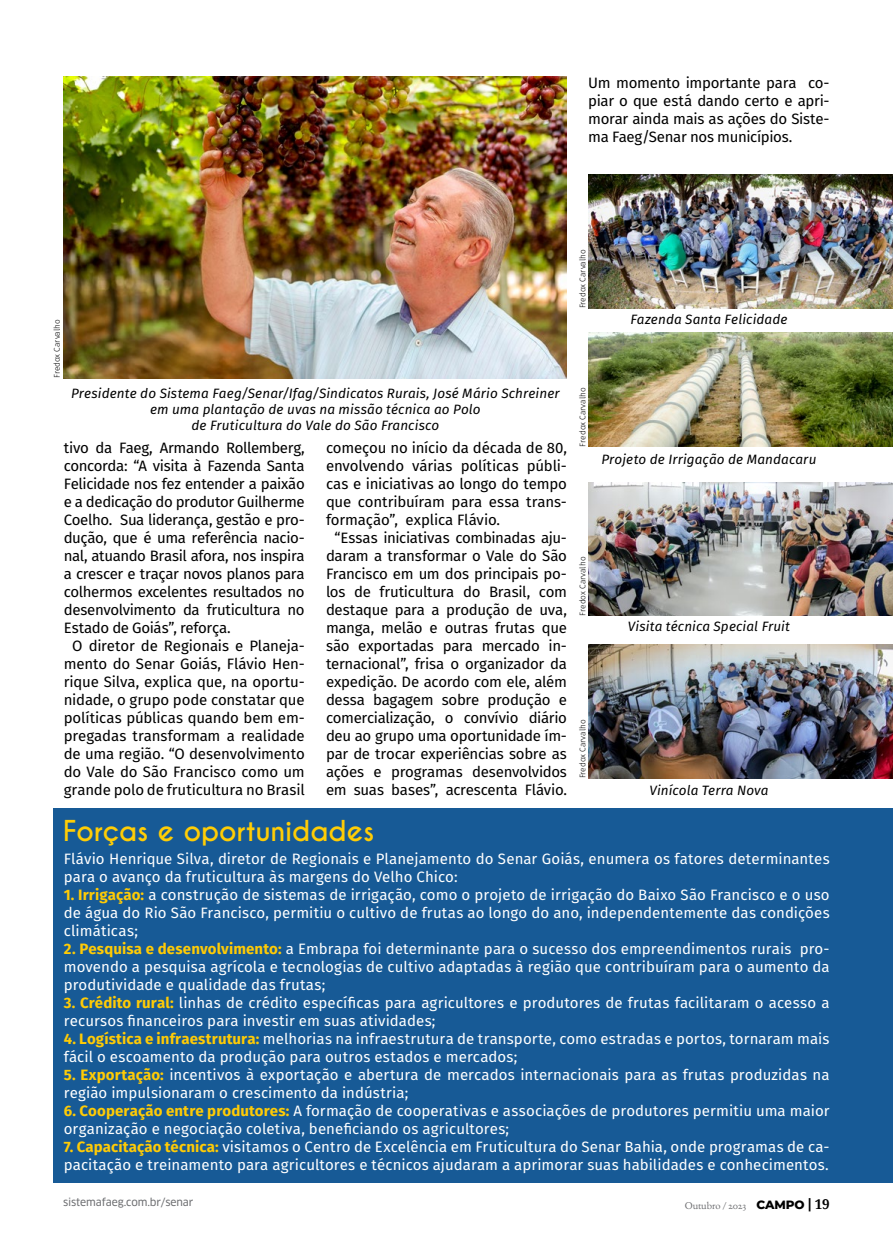
<style>
.page{position:relative;width:893px;height:1234px;background:#fff}
.page>*{position:absolute;margin:0;border:0;box-sizing:border-box;transform-origin:0 0}
.t1{font:700 27px "Caviar Dreams";letter-spacing:-.01em;color:#ffcd05}
.t2{font:15px/18px "Fira Sans";letter-spacing:.005em;color:#fff}
.t3{font:15px/18px "Fira Sans";letter-spacing:-.02em;color:#000;text-align:justify}
.t4{font:italic 13.5px/16.2px "Fira Sans";letter-spacing:.005em;color:#000;text-align:center}
.t5{font:10.5px "Clan OSF News";letter-spacing:-.01em;color:#6d6e71}
.t6{font:10.5px "EB Garamond 12";letter-spacing:-.01em;color:#6d6e71}
.t7{font:300 8.25px "Fira Sans";color:#000}
.s1{font-weight:700;color:#ffcb05}
.s2{font-family:"Montserrat";font-weight:800;font-size:12px;color:#000}
.s3{font-family:"Clan OSF";font-weight:700;font-size:13.5px;color:#000}
.s4{font-family:"Droid Serif";font-weight:700;font-size:13.5px;color:#000}
</style>
<div class="page">
<div style="left:53px;top:808px;width:840px;height:374px;background:#175a96"></div>
<img style="left:64px;top:77px;width:503px;height:301px">
<img style="left:588px;top:175px;width:305px;height:133px">
<img style="left:588px;top:333px;width:305px;height:113px">
<img style="left:588px;top:482px;width:305px;height:133px">
<img style="left:588px;top:644px;width:305px;height:134px">
<p class="t3" style="left:588px;top:74px;width:243px">Um momento importante para co&shy;piar o que está dando certo e apri&shy;morar ainda mais as ações do Siste&shy;ma Faeg/Senar nos municípios.</p>
<p class="t7" style="left:51px;top:378px;width:60px;rotate:-90deg">Fredox Carvalho</p>
<p class="t4" style="left:71px;top:384px;width:490px">Presidente do Sistema Faeg/Senar/Ifag/Sindicatos Rurais, José Mário Schreiner em uma plantação de uvas na missão técnica ao Polo<br>de Fruticultura do Vale do São Francisco</p>
<p class="t3" style="left:64px;top:438px;width:242px">tivo da Faeg, Armando Rollemberg,</p>
<p class="t3" style="left:64px;top:456px;width:242px">concorda: “A visita à Fazenda Santa</p>
<p class="t3" style="left:64px;top:474px;width:242px">Felicidade nos fez entender a paixão</p>
<p class="t3" style="left:64px;top:492px;width:242px">e a dedicação do produtor Guilherme</p>
<p class="t3" style="left:64px;top:510px;width:242px">Coelho. Sua liderança, gestão e pro-</p>
<p class="t3" style="left:64px;top:528px;width:242px">dução, que é uma referência nacio-</p>
<p class="t3" style="left:64px;top:546px;width:242px">nal, atuando Brasil afora, nos inspira</p>
<p class="t3" style="left:64px;top:564px;width:242px">a crescer e traçar novos planos para</p>
<p class="t3" style="left:64px;top:582px;width:242px">colhermos excelentes resultados no</p>
<p class="t3" style="left:64px;top:600px;width:242px">desenvolvimento da fruticultura no</p>
<p class="t3" style="left:64px;top:618px;width:168px">Estado de Goiás”, reforça.</p>
<p class="t3" style="left:72px;top:636px;width:234px">O diretor de Regionais e Planeja-</p>
<p class="t3" style="left:64px;top:654px;width:242px">mento do Senar Goiás, Flávio Hen-</p>
<p class="t3" style="left:64px;top:672px;width:242px">rique Silva, explica que, na oportu-</p>
<p class="t3" style="left:64px;top:690px;width:242px">nidade, o grupo pode constatar que</p>
<p class="t3" style="left:64px;top:708px;width:242px">políticas públicas quando bem em-</p>
<p class="t3" style="left:64px;top:726px;width:242px">pregadas transformam a realidade</p>
<p class="t3" style="left:64px;top:744px;width:242px">de uma região. “O desenvolvimento</p>
<p class="t3" style="left:64px;top:762px;width:242px">do Vale do São Francisco como um</p>
<p class="t3" style="left:64px;top:780px;width:242px">grande polo de fruticultura no Brasil</p>
<p class="t3" style="left:326px;top:438px;width:242px">começou no início da década de 80,</p>
<p class="t3" style="left:326px;top:456px;width:242px">envolvendo várias políticas públi-</p>
<p class="t3" style="left:326px;top:474px;width:242px">cas e iniciativas ao longo do tempo</p>
<p class="t3" style="left:326px;top:492px;width:242px">que contribuíram para essa trans-</p>
<p class="t3" style="left:326px;top:510px;width:176px">formação”, explica Flávio.</p>
<p class="t3" style="left:334px;top:528px;width:234px">“Essas iniciativas combinadas aju-</p>
<p class="t3" style="left:326px;top:546px;width:242px">daram a transformar o Vale do São</p>
<p class="t3" style="left:326px;top:564px;width:242px">Francisco em um dos principais po-</p>
<p class="t3" style="left:326px;top:582px;width:242px">los de fruticultura do Brasil, com</p>
<p class="t3" style="left:326px;top:600px;width:242px">destaque para a produção de uva,</p>
<p class="t3" style="left:326px;top:618px;width:242px">manga, melão e outras frutas que</p>
<p class="t3" style="left:326px;top:636px;width:242px">são exportadas para mercado in-</p>
<p class="t3" style="left:326px;top:654px;width:242px">ternacional”, frisa o organizador da</p>
<p class="t3" style="left:326px;top:672px;width:242px">expedição. De acordo com ele, além</p>
<p class="t3" style="left:326px;top:690px;width:242px">dessa bagagem sobre produção e</p>
<p class="t3" style="left:326px;top:708px;width:242px">comercialização, o convívio diário</p>
<p class="t3" style="left:326px;top:726px;width:242px">deu ao grupo uma oportunidade ím-</p>
<p class="t3" style="left:326px;top:744px;width:242px">par de trocar experiências sobre as</p>
<p class="t3" style="left:326px;top:762px;width:242px">ações e programas desenvolvidos</p>
<p class="t3" style="left:326px;top:780px;width:242px">em suas bases”, acrescenta Flávio.</p>
<h1 class="t1" style="left:63px;top:814px;width:313px">Forças e oportunidades</h1>
<p class="t7" style="left:577px;top:308px;width:60px;rotate:-90deg">Fredox Carvalho</p>
<p class="t7" style="left:577px;top:446px;width:60px;rotate:-90deg">Fredox Carvalho</p>
<p class="t7" style="left:577px;top:615px;width:60px;rotate:-90deg">Fredox Carvalho</p>
<p class="t7" style="left:577px;top:778px;width:60px;rotate:-90deg">Fredox Carvalho</p>
<p class="t4" style="left:630px;top:310px;width:159px">Fazenda Santa Felicidade</p>
<p class="t4" style="left:601px;top:450px;width:217px">Projeto de Irrigação de Mandacaru</p>
<p class="t4" style="left:628px;top:618px;width:164px">Visita técnica Special Fruit</p>
<p class="t4" style="left:649px;top:782px;width:121px">Vinícola Terra Nova</p>
<p class="t2" style="left:64px;top:849px;width:767px">Flávio Henrique Silva, diretor de Regionais e Planejamento do Senar Goiás, enumera os fatores determinantes para o avanço da fruticultura às margens do Velho Chico:</p>
<p class="t2" style="left:64px;top:885px;width:767px;text-align:justify"><span class="s1">1. Irrigação:</span> a construção de sistemas de irrigação, como o projeto de irrigação do Baixo São Francisco e o uso de água do Rio São Francisco, permitiu o cultivo de frutas ao longo do ano, independentemente das condições climáticas;</p>
<p class="t2" style="left:64px;top:939px;width:767px;text-align:justify"><span class="s1">2. Pesquisa e desenvolvimento:</span> a Embrapa foi determinante para o sucesso dos empreendimentos rurais pro&shy;movendo a pesquisa agrícola e tecnologias de cultivo adaptadas à região que contribuíram para o aumento da produtividade e qualidade das frutas;</p>
<p class="t2" style="left:64px;top:993px;width:767px"><span class="s1">3. Crédito rural:</span> linhas de crédito específicas para agricultores e produtores de frutas facilitaram o acesso a recursos financeiros para investir em suas atividades;</p>
<p class="t2" style="left:64px;top:1029px;width:767px"><span class="s1">4. Logística e infraestrutura:</span> melhorias na infraestrutura de transporte, como estradas e portos, tornaram mais fácil o escoamento da produção para outros estados e mercados;</p>
<p class="t2" style="left:64px;top:1065px;width:767px"><span class="s1">5. Exportação:</span> incentivos à exportação e abertura de mercados internacionais para as frutas produzidas na região impulsionaram o crescimento da indústria;</p>
<p class="t2" style="left:64px;top:1101px;width:767px"><span class="s1">6. Cooperação entre produtores:</span> A formação de cooperativas e associações de produtores permitiu uma maior organização e negociação coletiva, beneficiando os agricultores;</p>
<p class="t2" style="left:64px;top:1137px;width:767px"><span class="s1">7. Capacitação técnica:</span> visitamos o Centro de Excelência em Fruticultura do Senar Bahia, onde programas de ca&shy;pacitação e treinamento para agricultores e técnicos ajudaram a aprimorar suas habilidades e conhecimentos.</p>
<p class="t5" style="left:63px;top:1195px;width:132px">sistemafaeg.com.br/senar</p>
<p class="t6" style="left:685px;top:1198px;width:146px">Outubro / 2023 <span class="s2">CAMPO</span> <span class="s3">|</span> <span class="s4">19</span></p>
</div>
